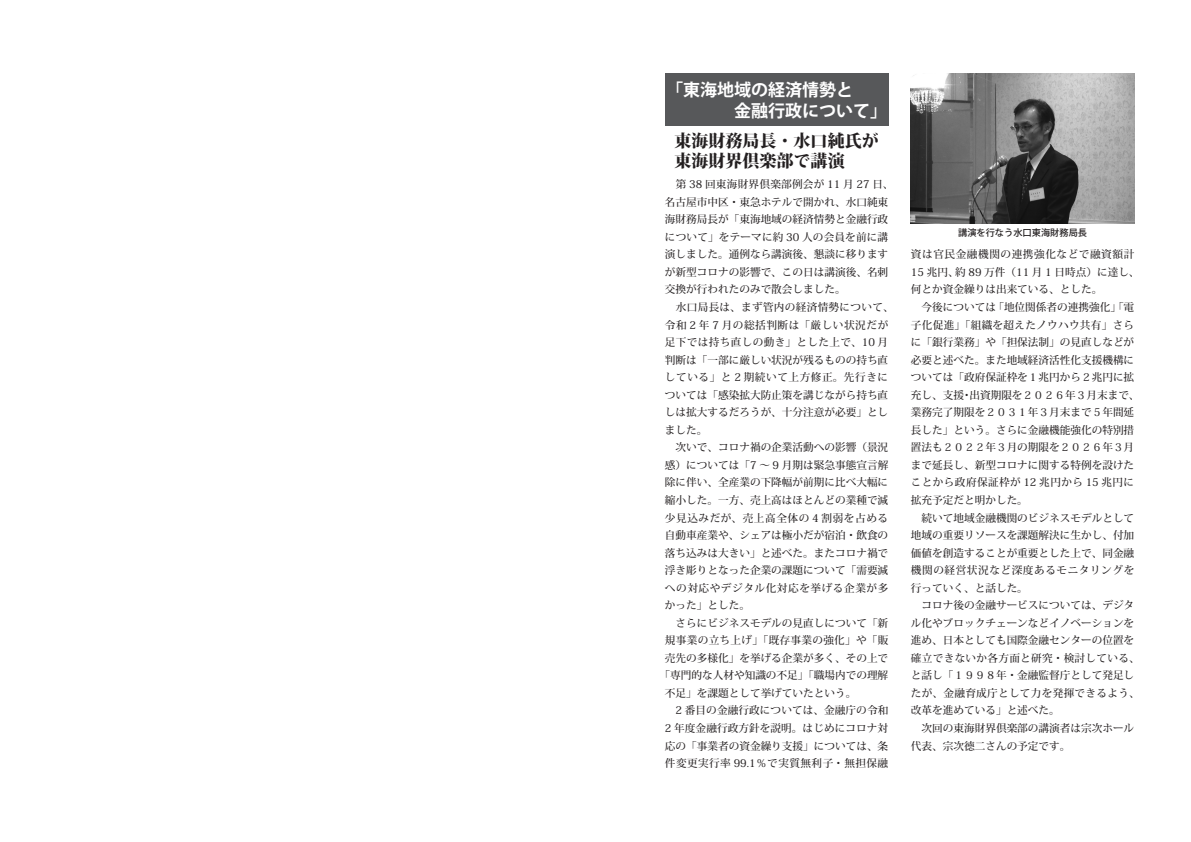
<style>
.page{position:relative;width:1191px;height:842px;background:#fff}
.page>*{position:absolute;margin:0;border:0;box-sizing:border-box;transform-origin:0 0}
.t1{font:800 17px "Koz Min Pro";color:#231f20}
.t2{font:700 17px "Koz Go Pro";color:#fff}
.t3{font:500 10.6px/17.5px "Koz Min Pro";color:#231f20}
.t4{font:500 10.6px/17.5px "Koz Min Pro";letter-spacing:.03em;color:#231f20}
.t5{font:500 9.2px "Koz Go Pro";color:#231f20}
</style>
<div class="page">
<div style="left:665px;top:74px;width:223px;height:52px;background:#57585a"></div>
<img style="left:911px;top:74px;width:223px;height:150px">
<p class="t2" style="left:666px;top:79px;width:189px">「東海地域の経済情勢と</p>
<p class="t2" style="left:734px;top:99px;width:155px">金融行政について」</p>
<p class="t1" style="left:674px;top:128px;width:206px">東海財務局長・水口純氏が</p>
<p class="t1" style="left:674px;top:148px;width:172px">東海財界倶楽部で講演</p>
<p class="t3" style="left:665px;top:175px;width:230px">　第 38 回東海財界倶楽部例会が 11 月 27 日、名古屋市中区・東急ホテルで開かれ、水口純東海財務局長が「東海地域の経済情勢と金融行政について」をテーマに約 30 人の会員を前に講演しました。通例なら講演後、懇談に移りますが新型コロナの影響で、この日は講演後、名刺交換が行われたのみで散会しました。</p>
<p class="t4" style="left:665px;top:298px;width:230px">　水口局長は、まず管内の経済情勢について、令和 2 年 7 月の総括判断は「厳しい状況だが足下では持ち直しの動き」とした上で、10 月判断は「一部に厳しい状況が残るものの持ち直している」と 2 期続いて上方修正。先行きについては「感染拡大防止策を講じながら持ち直しは拡大するだろうが、十分注意が必要」としました。</p>
<p class="t3" style="left:665px;top:438px;width:225px;text-align:justify">　次いで、コロナ禍の企業活動への影響（景況感）については「7 ～ 9 月期は緊急事態宣言解除に伴い、全産業の下降幅が前期に比べ大幅に縮小した。一方、売上高はほとんどの業種で減少見込みだが、売上高全体の 4 割弱を占める自動車産業や、シェアは極小だが宿泊・飲食の落ち込みは大きい」と述べた。またコロナ禍で浮き彫りとなった企業の課題について「需要減への対応やデジタル化対応を挙げる企業が多かった」とした。</p>
<p class="t3" style="left:665px;top:614px;width:225px">　さらにビジネスモデルの見直しについて「新</p>
<p class="t4" style="left:665px;top:631px;width:225px">規事業の立ち上げ」「既存事業の強化」や「販</p>
<p class="t3" style="left:665px;top:649px;width:225px">売先の多様化」を挙げる企業が多く、その上で</p>
<p class="t3" style="left:659px;top:666px;width:230px">「専門的な人材や知識の不足」「職場内での理解</p>
<p class="t3" style="left:665px;top:684px;width:193px">不足」を課題として挙げていたという。</p>
<p class="t3" style="left:665px;top:701px;width:225px;text-align:justify">　2 番目の金融行政については、金融庁の令和2 年度金融行政方針を説明。はじめにコロナ対応の「事業者の資金繰り支援」については、条件変更実行率 99.1％で実質無利子・無担保融</p>
<p class="t5" style="left:958px;top:227px;width:130px">講演を行なう水口東海財務局長</p>
<p class="t3" style="left:911px;top:245px;width:230px">資は官民金融機関の連携強化などで融資額計<br>15 兆円、約 89 万件（11 月 1 日時点）に達し、何とか資金繰りは出来ている、とした。</p>
<p class="t3" style="left:911px;top:298px;width:230px">　今後については「地位関係者の連携強化」「電子化促進」「組織を超えたノウハウ共有」さらに「銀行業務」や「担保法制」の見直しなどが必要と述べた。また地域経済活性化支援機構については「政府保証枠を１兆円から２兆円に拡充し、支援・出資期限を２０２６年３月末まで、業務完了期限を２０３１年３月末まで５年間延長した」という。さらに金融機能強化の特別措置法も２０２２年３月の期限を２０２６年３月まで延長し、新型コロナに関する特例を設けたことから政府保証枠が 12 兆円から 15 兆円に拡充予定だと明かした。</p>
<p class="t3" style="left:911px;top:508px;width:225px;text-align:justify">　続いて地域金融機関のビジネスモデルとして地域の重要リソースを課題解決に生かし、付加価値を創造することが重要とした上で、同金融機関の経営状況など深度あるモニタリングを行っていく、と話した。</p>
<p class="t3" style="left:911px;top:596px;width:230px">　コロナ後の金融サービスについては、デジタル化やブロックチェーンなどイノベーションを進め、日本としても国際金融センターの位置を確立できないか各方面と研究・検討している、と話し「１９９８年・金融監督庁として発足したが、金融育成庁として力を発揮できるよう、改革を進めている」と述べた。</p>
<p class="t3" style="left:911px;top:719px;width:225px">　次回の東海財界倶楽部の講演者は宗次ホール代表、宗次德二さんの予定です。</p>
</div>
